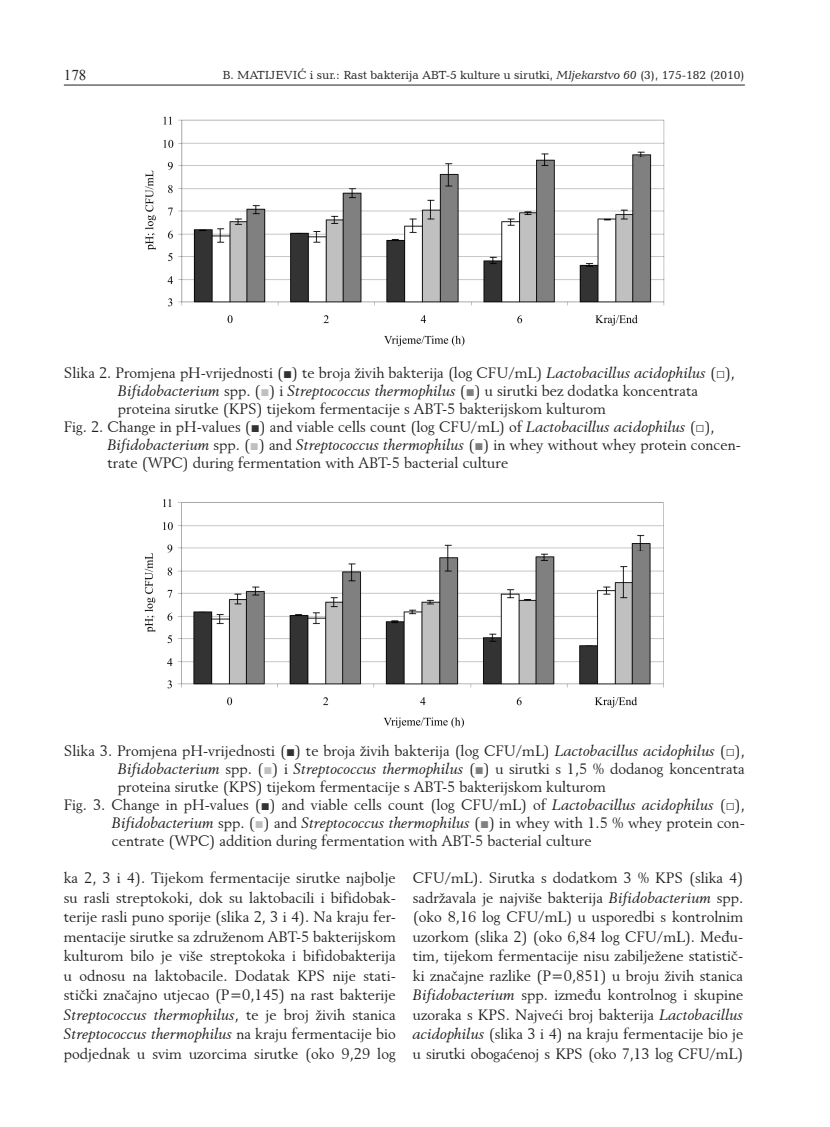
<style>
.page{position:relative;width:830px;height:1127px;background:#fff}
.page>*{position:absolute;margin:0;border:0;box-sizing:border-box;transform-origin:0 0}
.Tablica_ili_slika{font:15px/18px "Revival 565 L2";color:#231f20}
.Tekst_hrvatski{font:15px/19.5px "Revival 565 L2";color:#231f20;text-align:justify}
.t1{font:15px "Times New Roman";color:#231f20}
.t2{font:12px "Candida L2";color:#231f20}
.s1{font-style:italic}
.s2{font-family:"Times New Roman";color:#333}
.s3{font-family:"Times New Roman"}
.s4{font-family:"Times New Roman";color:#c0c0c0}
.s5{font-family:"Times New Roman";color:#808080}
</style>
<div class="page">
<hr style="left:64px;top:85px;width:680px;height:1px;background:#231f20">
<img style="left:145px;top:116px;width:520px;height:231px">
<img style="left:144px;top:499px;width:520px;height:230px">
<p class="t1" style="left:64px;top:65px;width:24px">178</p>
<p class="t2" style="left:222px;top:67px;width:523px">B. MATIJEVIĆ i sur.: Rast bakterija ABT-5 kulture u sirutki, <span class="s1">Mljekarstvo 60</span> (3), 175-182 (2010)</p>
<p class="Tablica_ili_slika" style="left:118px;top:364px;width:618px;text-indent:-54px">Slika 2. Promjena pH-vrijednosti (<span class="s2">■</span>) te broja živih bakterija (log CFU/mL) <span class="s1">Lactobacillus acidophilus</span> (<span class="s3">□</span>),<br><span class="s1">Bifidobacterium</span> spp. (<span class="s4">■</span>) i <span class="s1">Streptococcus thermophilus</span> (<span class="s5">■</span>) u sirutki bez dodatka koncentrata proteina sirutke (KPS) tijekom fermentacije s ABT-5 bakterijskom kulturom</p>
<p class="Tablica_ili_slika" style="left:107px;top:418px;width:634px;text-indent:-44px">Fig. 2. Change in pH-values (<span class="s2">■</span>) and viable cells count (log CFU/mL) of <span class="s1">Lactobacillus acidophilus</span> (<span class="s3">□</span>),<br><span class="s1">Bifidobacterium</span> spp. (<span class="s4">■</span>) and <span class="s1">Streptococcus thermophilus</span> (<span class="s5">■</span>) in whey without whey protein concen&shy;trate (WPC) during fermentation with ABT-5 bacterial culture</p>
<p class="Tablica_ili_slika" style="left:118px;top:742px;width:628px;text-align:justify;text-indent:-54px">Slika 3. Promjena pH-vrijednosti (<span class="s2">■</span>) te broja živih bakterija (log CFU/mL) <span class="s1">Lactobacillus acidophilus</span> (<span class="s3">□</span>), <span class="s1">Bifidobacterium</span> spp. (<span class="s4">■</span>) i <span class="s1">Streptococcus thermophilus</span> (<span class="s5">■</span>) u sirutki s 1,5 % dodanog koncentrata proteina sirutke (KPS) tijekom fermentacije s ABT-5 bakterijskom kulturom</p>
<p class="Tablica_ili_slika" style="left:112px;top:796px;width:634px;text-align:justify;text-indent:-48px">Fig. 3. Change in pH-values (<span class="s2">■</span>) and viable cells count (log CFU/mL) of <span class="s1">Lactobacillus acidophilus</span> (<span class="s3">□</span>), <span class="s1">Bifidobacterium</span> spp. (<span class="s4">■</span>) and <span class="s1">Streptococcus thermophilus</span> (<span class="s5">■</span>) in whey with 1.5 % whey protein con&shy;centrate (WPC) addition during fermentation with ABT-5 bacterial culture</p>
<p class="Tekst_hrvatski" style="left:64px;top:868px;width:333px">ka 2, 3 i 4). Tijekom fermentacije sirutke najbolje su rasli streptokoki, dok su laktobacili i bifidobak&shy;terije rasli puno sporije (slika 2, 3 i 4). Na kraju fer&shy;mentacije sirutke sa združenom ABT-5 bakterijskom kulturom bilo je više streptokoka i bifidobakterija u odnosu na laktobacile. Dodatak KPS nije stati&shy;stički značajno utjecao (P=0,145) na rast bakterije <span class="s1">Streptococcus thermophilus</span>, te je broj živih stanica <span class="s1">Streptococcus thermophilus</span> na kraju fermentacije bio podjednak u svim uzorcima sirutke (oko 9,29 log</p>
<p class="Tekst_hrvatski" style="left:412px;top:868px;width:332px">CFU/mL). Sirutka s dodatkom 3 % KPS (slika 4) sadržavala je najviše bakterija <span class="s1">Bifidobacterium</span> spp. (oko 8,16 log CFU/mL) u usporedbi s kontrolnim uzorkom (slika 2) (oko 6,84 log CFU/mL). Među&shy;tim, tijekom fermentacije nisu zabilježene statistič&shy;ki značajne razlike (P=0,851) u broju živih stanica <span class="s1">Bifidobacterium</span> spp. između kontrolnog i skupine uzoraka s KPS. Najveći broj bakterija <span class="s1">Lactobacillus acidophilus</span> (slika 3 i 4) na kraju fermentacije bio je u sirutki obogaćenoj s KPS (oko 7,13 log CFU/mL)</p>
</div>
